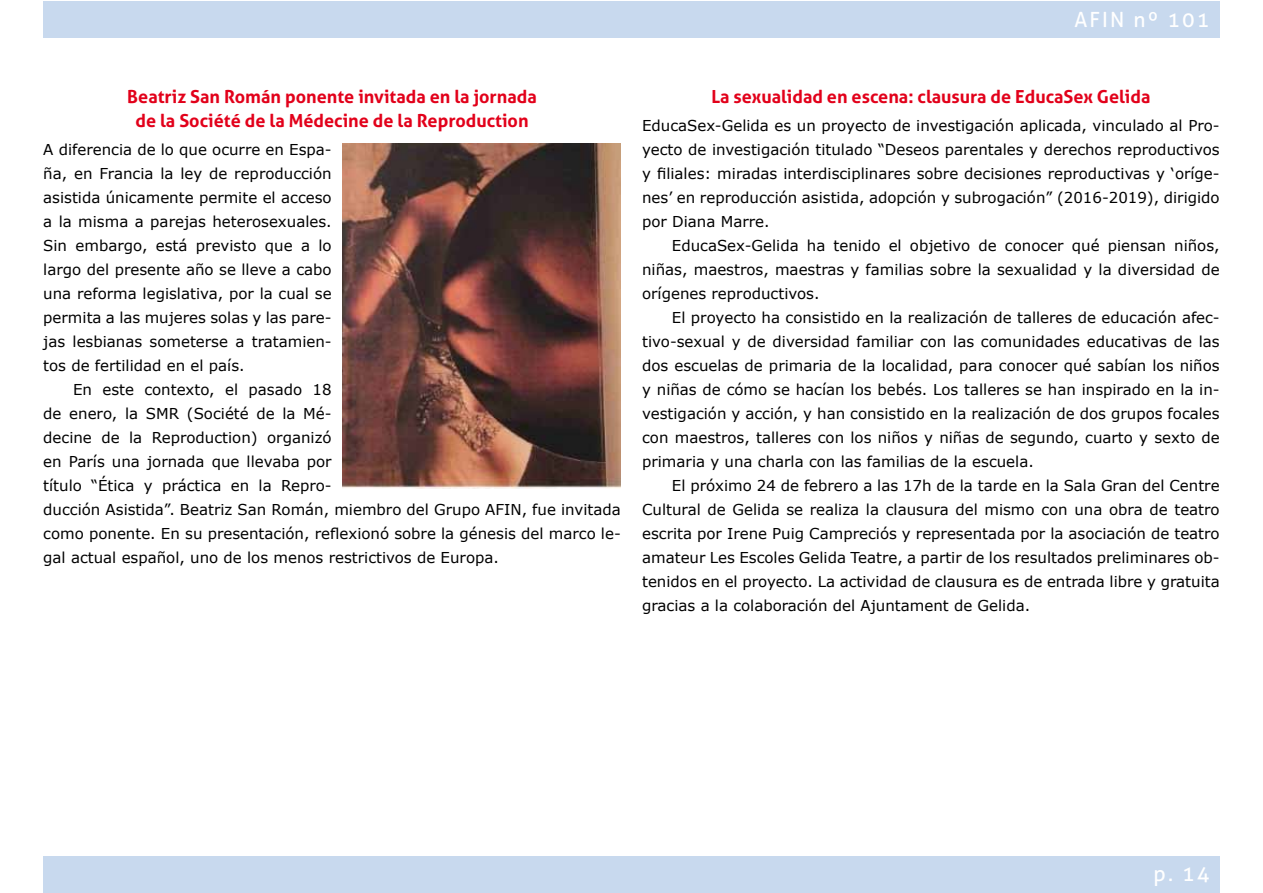
<style>
.page{position:relative;width:1263px;height:893px;background:#fff}
.page>*{position:absolute;margin:0;border:0;box-sizing:border-box;transform-origin:0 0}
.t1{font:21px "Aller";letter-spacing:.1em;color:#fff}
.t2{font:700 18px/24px "Aller";color:#e2001a;text-align:center}
.t3{font:15px/24px "Verdana";color:#000;text-align:justify}
</style>
<div class="page">
<div style="left:43px;top:1px;width:1177px;height:37px;background:#c8d9ee"></div>
<div style="left:43px;top:856px;width:1177px;height:37px;background:#c8d9ee"></div>
<img style="left:342px;top:144px;width:279px;height:345px">
<h1 class="t1" style="left:1074px;top:7px;width:137px">AFIN nº 101</h1>
<p class="t2" style="left:127px;top:84px;width:411px">Beatriz San Román ponente invitada en la jornada de la Société de la Médecine de la Reproduction</p>
<p class="t3" style="left:43px;top:137px;width:290px">A diferencia de lo que ocurre en Espa&shy;ña, en Francia la ley de reproducción asistida únicamente permite el acceso a la misma a parejas heterosexuales.<br>Sin embargo, está previsto que a lo largo del presente año se lleve a cabo una reforma legislativa, por la cual se permita a las mujeres solas y las pare&shy;jas lesbianas someterse a tratamien&shy;tos de fertilidad en el país.</p>
<p class="t3" style="left:43px;top:377px;width:579px;text-align:left;text-indent:30px">En este contexto, el pasado 18<br>de enero, la SMR (Société de la Mé-<br>decine de la Reproduction) organizó<br>en París una jornada que llevaba por<br>título “Ética y práctica en la Repro-<br>ducción Asistida”. Beatriz San Román, miembro del Grupo AFIN, fue invitada como ponente. En su presentación, reflexionó sobre la génesis del marco le&shy;gal actual español, uno de los menos restrictivos de Europa.</p>
<p class="t2" style="left:711px;top:84px;width:441px">La sexualidad en escena: clausura de EducaSex Gelida</p>
<p class="t3" style="left:642px;top:113px;width:579px">EducaSex-Gelida es un proyecto de investigación aplicada, vinculado al Pro&shy;yecto de investigación titulado “Deseos parentales y derechos reproductivos y filiales: miradas interdisciplinares sobre decisiones reproductivas y ‘oríge&shy;nes’ en reproducción asistida, adopción y subrogación” (2016-2019), dirigido por Diana Marre.</p>
<p class="t3" style="left:642px;top:233px;width:579px;text-indent:30px">EducaSex-Gelida ha tenido el objetivo de conocer qué piensan niños, niñas, maestros, maestras y familias sobre la sexualidad y la diversidad de orígenes reproductivos.</p>
<p class="t3" style="left:642px;top:305px;width:579px;text-indent:30px">El proyecto ha consistido en la realización de talleres de educación afec&shy;tivo-sexual y de diversidad familiar con las comunidades educativas de las dos escuelas de primaria de la localidad, para conocer qué sabían los niños y niñas de cómo se hacían los bebés. Los talleres se han inspirado en la in&shy;vestigación y acción, y han consistido en la realización de dos grupos focales con maestros, talleres con los niños y niñas de segundo, cuarto y sexto de primaria y una charla con las familias de la escuela.</p>
<p class="t3" style="left:642px;top:473px;width:579px;text-indent:30px">El próximo 24 de febrero a las 17h de la tarde en la Sala Gran del Centre Cultural de Gelida se realiza la clausura del mismo con una obra de teatro escrita por Irene Puig Campreciós y representada por la asociación de teatro amateur Les Escoles Gelida Teatre, a partir de los resultados preliminares ob&shy;tenidos en el proyecto. La actividad de clausura es de entrada libre y gratuita gracias a la colaboración del Ajuntament de Gelida.</p>
<h1 class="t1" style="left:1153px;top:861px;width:57px">p. 14</h1>
</div>
